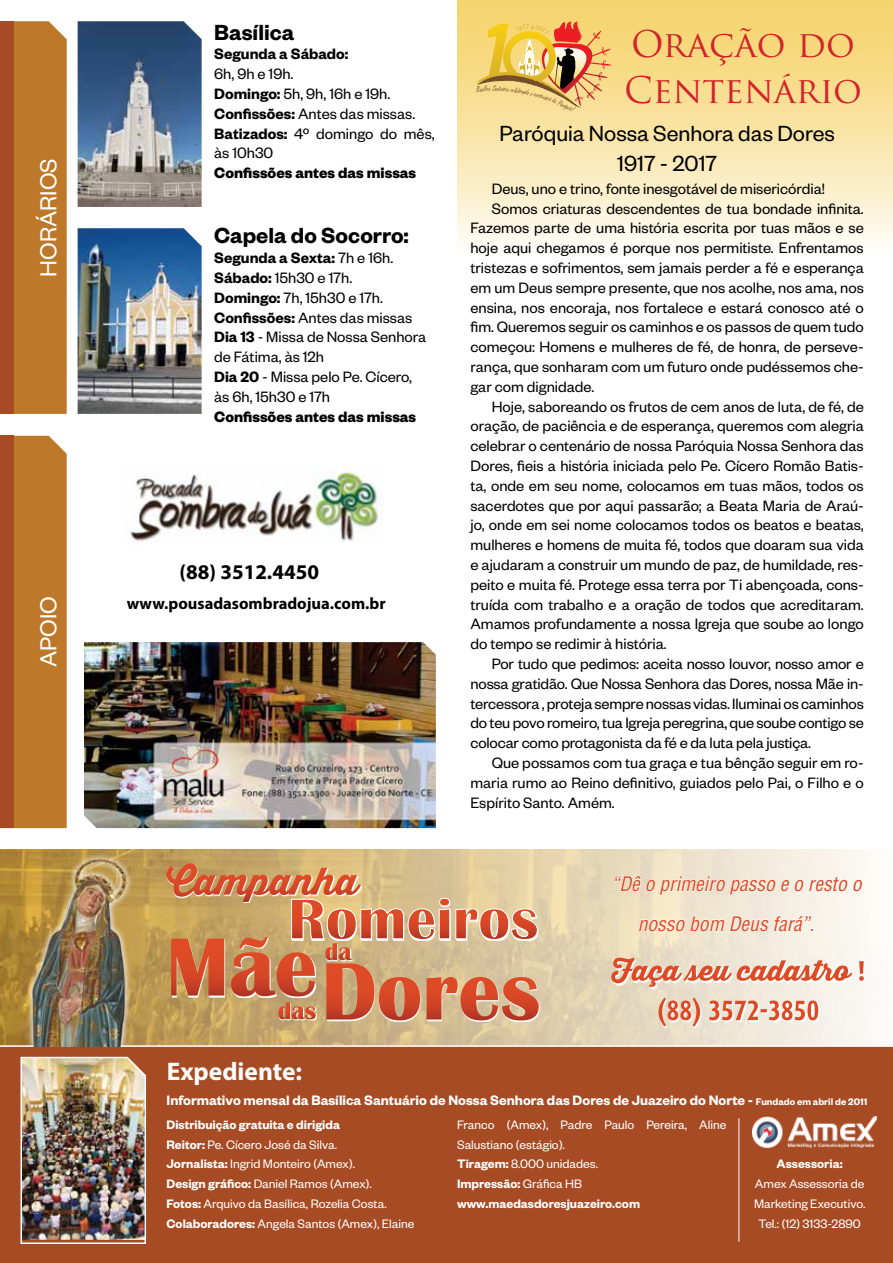
<style>
.page{position:relative;width:893px;height:1263px;background:#fff}
.page>*{position:absolute;margin:0;border:0;box-sizing:border-box;transform-origin:0 0}
.t1{font:35.7px/46.2px "Trajan Pro";color:#d2232a}
.t2{font:25.5px "Founders Grotesk";color:#fff}
.t3{font:700 25.5px "Myriad Pro";color:#fff}
.t4{font:24px/30px "Founders Grotesk";color:#000;text-align:center}
.t5{font:600 24px "Founders Grotesk";color:#000}
.t6{font:700 21px "Myriad Pro";color:#000}
.t7{font:italic condensed 19.5px/39.6px "Helvetica LT Std";color:#de4a26}
.t8{font:16.5px/19.8px "Founders Grotesk";color:#000}
.t9{font:700 16.5px "Founders Grotesk";color:#000}
.t10{font:700 16.5px "Myriad Pro";color:#000}
.t11{font:600 16.5px "Founders Grotesk";color:#000}
.t12{font:600 15px "Founders Grotesk";color:#fff}
.t13{font:13.5px/19.8px "Founders Grotesk";color:#fff}
.t14{font:600 13.5px "Founders Grotesk";color:#fff}
.t15{font:8.85px "Freestyle Script";color:#754d29;scale:.79 1}
.s1{font-weight:600}
.s2{font-size:10.5px}
</style>
<div class="page">
<svg style="left:457px;top:0;width:436px;height:245px;background:#f9e5aa"></svg>
<img style="left:0;top:849px;width:872px;height:196px">
<div style="left:0;top:1045px;width:893px;height:218px;background:#a64b24"></div>
<div style="left:14px;top:21px;width:53px;height:393px;background:#be782a"></div>
<div style="left:0;top:436px;width:67px;height:392px;background:#be782a"></div>
<div style="left:0;top:21px;width:14px;height:393px;background:#a64b24"></div>
<div style="left:0;top:435px;width:14px;height:392px;background:#a64b24"></div>
<img style="left:78px;top:21px;width:124px;height:186px">
<img style="left:78px;top:228px;width:124px;height:186px">
<img style="left:20px;top:1056px;width:127px;height:189px">
<img style="left:19px;top:849px;width:126px;height:197px">
<svg style="left:327px;top:964px;width:213px;height:57px"></svg>
<svg style="left:166px;top:863px;width:373px;height:157px;background:#d3976c"></svg>
<svg style="left:660px;top:999px;width:160px;height:29px"></svg>
<svg style="left:658px;top:998px;width:160px;height:28px;background:#ebbaa6"></svg>
<svg style="left:612px;top:959px;width:253px;height:29px"></svg>
<svg style="left:611px;top:958px;width:253px;height:29px"></svg>
<svg style="left:614px;top:875px;width:249px;height:20px"></svg>
<svg style="left:638px;top:915px;width:175px;height:17px"></svg>
<img style="left:752px;top:1116px;width:124px;height:31px">
<img style="left:126px;top:467px;width:256px;height:75px">
<img style="left:84px;top:642px;width:352px;height:186px">
<hr style="left:739px;top:1118px;width:1px;height:124px;background:#fff">
<svg style="left:476px;top:21px;width:135px;height:92px;background:#e5ba6c"></svg>
<h2 class="t2" style="left:33px;top:277px;width:120px;rotate:-90deg">HORÁRIOS</h2>
<h3 class="t5" style="left:214px;top:17px;width:82px">Basílica</h3>
<p class="t11" style="left:214px;top:44px;width:136px">Segunda a Sábado:</p>
<p class="t8" style="left:214px;top:63px;width:222px">6h, 9h e 19h.<br><span class="s1">Domingo:</span> 5h, 9h, 16h e 19h.<br><span class="s1">Confissões:</span> Antes das missas.<br><span class="s1">Batizados:</span> 4º domingo do mês, às 10h30</p>
<p class="t9" style="left:214px;top:162px;width:203px">Confissões antes das missas</p>
<h3 class="t5" style="left:214px;top:220px;width:196px">Capela do Socorro:</h3>
<p class="t8" style="left:214px;top:247px;width:214px"><span class="s1">Segunda a Sexta:</span> 7h e 16h.<br><span class="s1">Sábado:</span> 15h30 e 17h.<br><span class="s1">Domingo:</span> 7h, 15h30 e 17h.<br><span class="s1">Confissões:</span> Antes das missas<br><span class="s1">Dia 13</span> - Missa de Nossa Senhora de Fátima, às 12h<br><span class="s1">Dia 20</span> - Missa pelo Pe. Cícero, às 6h, 15h30 e 17h</p>
<p class="t9" style="left:214px;top:406px;width:203px">Confissões antes das missas</p>
<p class="t6" style="left:180px;top:558px;width:141px">(88) 3512.4450</p>
<h2 class="t2" style="left:33px;top:667px;width:72px;rotate:-90deg">APOIO</h2>
<p class="t10" style="left:127px;top:593px;width:260px">www.pousadasombradojua.com.br</p>
<p class="t15" style="left:492px;top:84px;width:5px">S</p>
<h1 class="t1" style="left:624px;top:21px;width:240px">ORAÇÃO DO<br>CENTENÁRIO</h1>
<h3 class="t4" style="left:499px;top:117px;width:337px">Paróquia Nossa Senhora das Dores<br>1917 - 2017</h3>
<p class="t8" style="left:492px;top:178px;width:335px">Deus, uno e trino, fonte inesgotável de misericórdia!</p>
<p class="t8" style="left:492px;top:198px;width:374px">Somos criaturas descendentes de tua bondade infinita.</p>
<p class="t8" style="left:470px;top:217px;width:395px">Fazemos parte de uma história escrita por tuas mãos e se</p>
<p class="t8" style="left:470px;top:237px;width:395px">hoje aqui chegamos é porque nos permitiste. Enfrentamos</p>
<p class="t8" style="left:470px;top:257px;width:395px">tristezas e sofrimentos, sem jamais perder a fé e esperança</p>
<p class="t8" style="left:470px;top:277px;width:395px">em um Deus sempre presente, que nos acolhe, nos ama, nos</p>
<p class="t8" style="left:470px;top:297px;width:395px">ensina, nos encoraja, nos fortalece e estará conosco até o</p>
<p class="t8" style="left:470px;top:316px;width:395px">fim. Queremos seguir os caminhos e os passos de quem tudo</p>
<p class="t8" style="left:470px;top:336px;width:395px">começou: Homens e mulheres de fé, de honra, de perseve-</p>
<p class="t8" style="left:470px;top:356px;width:395px">rança, que sonharam com um futuro onde pudéssemos che-</p>
<p class="t8" style="left:470px;top:376px;width:125px">gar com dignidade.</p>
<p class="t8" style="left:492px;top:396px;width:374px">Hoje, saboreando os frutos de cem anos de luta, de fé, de</p>
<p class="t8" style="left:470px;top:415px;width:395px">oração, de paciência e de esperança, queremos com alegria</p>
<p class="t8" style="left:470px;top:435px;width:395px">celebrar o centenário de nossa Paróquia Nossa Senhora das</p>
<p class="t8" style="left:470px;top:455px;width:395px">Dores, fieis a história iniciada pelo Pe. Cícero Romão Batis-</p>
<p class="t8" style="left:470px;top:475px;width:395px">ta, onde em seu nome, colocamos em tuas mãos, todos os</p>
<p class="t8" style="left:470px;top:495px;width:395px">sacerdotes que por aqui passarão; a Beata Maria de Araú-</p>
<p class="t8" style="left:470px;top:514px;width:395px">jo, onde em sei nome colocamos todos os beatos e beatas,</p>
<p class="t8" style="left:470px;top:534px;width:395px">mulheres e homens de muita fé, todos que doaram sua vida</p>
<p class="t8" style="left:470px;top:554px;width:395px">e ajudaram a construir um mundo de paz, de humildade, res-</p>
<p class="t8" style="left:470px;top:574px;width:395px">peito e muita fé. Protege essa terra por Ti abençoada, cons-</p>
<p class="t8" style="left:470px;top:594px;width:395px">truída com trabalho e a oração de todos que acreditaram.</p>
<p class="t8" style="left:470px;top:613px;width:395px">Amamos profundamente a nossa Igreja que soube ao longo</p>
<p class="t8" style="left:470px;top:633px;width:198px">do tempo se redimir à história.</p>
<p class="t8" style="left:492px;top:653px;width:374px">Por tudo que pedimos: aceita nosso louvor, nosso amor e</p>
<p class="t8" style="left:470px;top:673px;width:395px">nossa gratidão. Que Nossa Senhora das Dores, nossa Mãe in-</p>
<p class="t8" style="left:470px;top:693px;width:395px">tercessora , proteja sempre nossas vidas. Iluminai os caminhos</p>
<p class="t8" style="left:470px;top:712px;width:395px">do teu povo romeiro, tua Igreja peregrina, que soube contigo se</p>
<p class="t8" style="left:470px;top:732px;width:342px">colocar como protagonista da fé e da luta pela justiça.</p>
<p class="t8" style="left:492px;top:752px;width:374px">Que possamos com tua graça e tua bênção seguir em ro-</p>
<p class="t8" style="left:470px;top:772px;width:395px">maria rumo ao Reino definitivo, guiados pelo Pai, o Filho e o</p>
<p class="t8" style="left:470px;top:792px;width:146px">Espírito Santo. Amém.</p>
<p class="t7" style="left:638px;top:864px;width:225px;text-indent:-26px">“Dê o primeiro passo e o resto o nosso bom Deus fará”.</p>
<h2 class="t3" style="left:167px;top:1054px;width:137px">Expediente:</h2>
<p class="t12" style="left:167px;top:1091px;width:702px">Informativo mensal da Basílica Santuário de Nossa Senhora das Dores de Juazeiro do Norte - <span class="s2">Fundado em abril de 2011</span></p>
<p class="t13" style="left:167px;top:1114px;width:249px"><span class="s1">Distribuição gratuita e dirigida<br>Reitor:</span> Pe. Cícero José da Silva.<br><span class="s1">Jornalista:</span> Ingrid Monteiro (Amex).<br><span class="s1">Design gráfico:</span> Daniel Ramos (Amex).<br><span class="s1">Fotos:</span> Arquivo da Basílica, Rozelia Costa.<br><span class="s1">Colaboradores:</span> Angela Santos (Amex), Elaine</p>
<p class="t13" style="left:457px;top:1114px;width:271px">Franco (Amex), Padre Paulo Pereira, Aline<br>Salustiano (estágio).<br><span class="s1">Tiragem:</span> 8.000 unidades.<br><span class="s1">Impressão:</span> Gráfica HB <span class="s1">www.maedasdoresjuazeiro.com</span></p>
<p class="t14" style="left:777px;top:1155px;width:68px">Assessoria:</p>
<p class="t13" style="left:754px;top:1173px;width:113px;text-align:center">Amex Assessoria de<br>Marketing Executivo.<br>Tel.: (12) 3133-2890</p>
</div>
